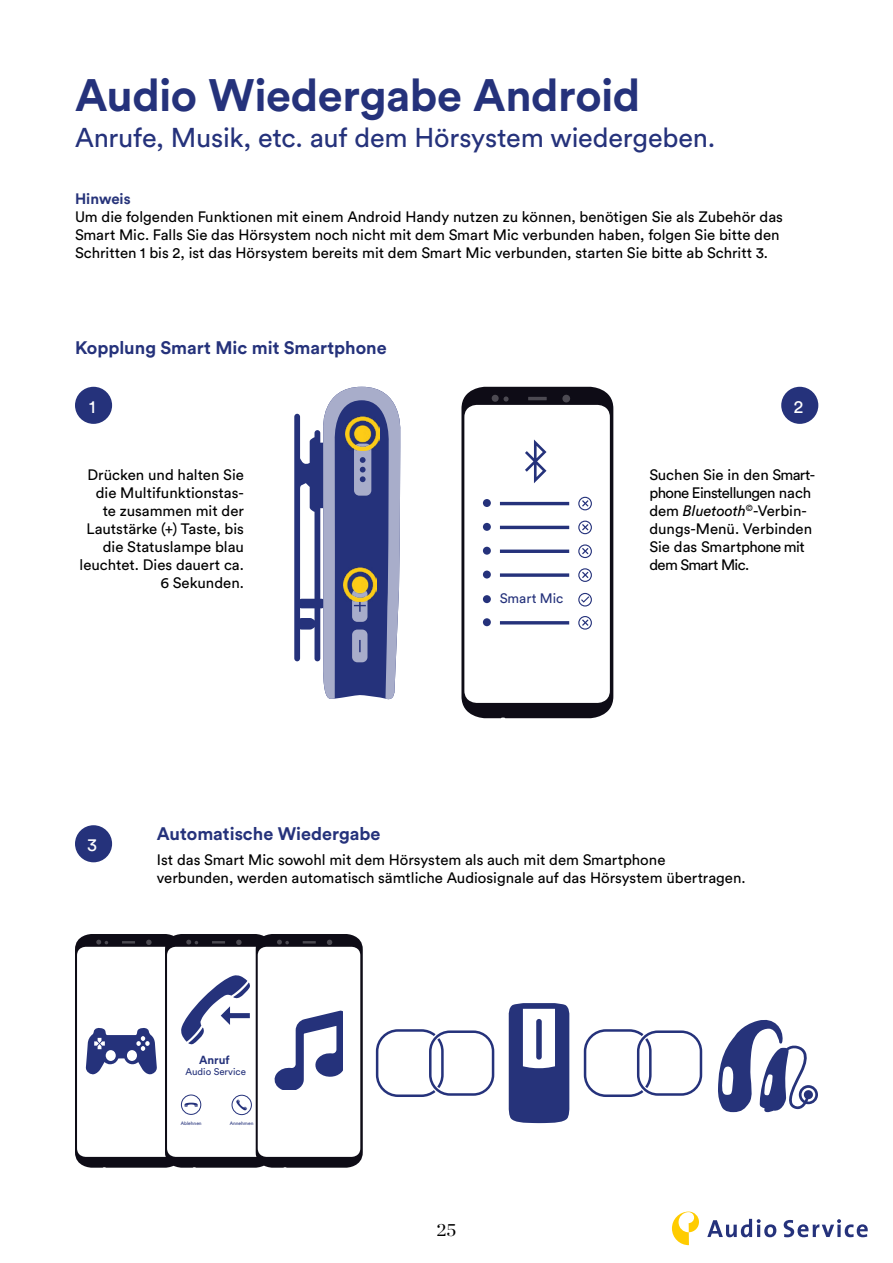
<style>
.page{position:relative;width:893px;height:1263px;background:#fff}
.page>*{position:absolute;margin:0;border:0;box-sizing:border-box;transform-origin:0 0}
.t1{font:700 45px "Circular Pro";letter-spacing:-.01em;color:#25327b}
.t2{font:27px "Circular Pro";letter-spacing:-.01em;color:#25327b}
.t3{font:700 18px "Circular Pro";color:#25327b}
.t4{font:18px "Circular Pro";color:#fff}
.t5{font:18px "Chronicle Display";color:#000}
.t6{font:15px/18px "Circular Pro";color:#000}
.t7{font:700 15px "Circular Pro";color:#26337a}
.t8{font:13.65px "Circular Pro";color:#25327b}
.t9{font:700 11.7px "Circular Pro";color:#25327b}
.t10{font:9.75px "Circular Pro";color:#25327b}
.t11{font:4.8px "Circular Pro";color:#25327b}
.s1{font-style:italic}
</style>
<div class="page">
<svg style="left:672px;top:1211px;width:27px;height:34px"></svg>
<svg style="left:707px;top:1219px;width:69px;height:18px"></svg>
<svg style="left:784px;top:1219px;width:84px;height:18px"></svg>
<svg style="left:294px;top:387px;width:107px;height:313px"></svg>
<div style="left:75px;top:387px;width:37px;height:37px;background:#25327b;border-radius:50%"></div>
<div style="left:781px;top:387px;width:37px;height:37px;background:#25327b;border-radius:50%"></div>
<svg style="left:461px;top:387px;width:152px;height:331px;fill:#0e0c16"></svg>
<svg style="left:464px;top:395px;width:146px;height:308px"></svg>
<svg style="left:584px;top:1029px;width:118px;height:68px"></svg>
<svg style="left:376px;top:1029px;width:118px;height:68px"></svg>
<svg style="left:718px;top:1020px;width:100px;height:92px"></svg>
<div style="left:75px;top:825px;width:37px;height:37px;background:#25327b;border-radius:50%"></div>
<svg style="left:508px;top:1003px;width:61px;height:120px"></svg>
<svg style="left:75px;top:934px;width:288px;height:234px"></svg>
<img style="left:343px;top:568px;width:34px;height:33px">
<img style="left:346px;top:416px;width:34px;height:34px">
<h1 class="t1" style="left:75px;top:65px;width:567px">Audio Wiedergabe Android</h1>
<h2 class="t2" style="left:75px;top:120px;width:642px">Anrufe, Musik, etc. auf dem Hörsystem wiedergeben.</h2>
<p class="t7" style="left:75px;top:188px;width:57px">Hinweis</p>
<p class="t6" style="left:75px;top:207px;width:709px">Um die folgenden Funktionen mit einem Android Handy nutzen zu können, benötigen Sie als Zubehör das<br>Smart Mic. Falls Sie das Hörsystem noch nicht mit dem Smart Mic verbunden haben, folgen Sie bitte den<br>Schritten 1 bis 2, ist das Hörsystem bereits mit dem Smart Mic verbunden, starten Sie bitte ab Schritt 3.</p>
<p class="t3" style="left:75px;top:335px;width:313px">Kopplung Smart Mic mit Smartphone</p>
<p class="t4" style="left:89px;top:394px;width:8px">1</p>
<p class="t4" style="left:794px;top:394px;width:11px">2</p>
<p class="t6" style="left:80px;top:465px;width:166px;text-align:right">Drücken und halten Sie die Multifunktionstas&shy;te zusammen mit der<br>Lautstärke (+) Taste, bis die Statuslampe blau leuchtet. Dies dauert ca.<br>6 Sekunden.</p>
<p class="t6" style="left:649px;top:465px;width:167px">Suchen Sie in den Smart&shy;phone Einstellungen nach dem <span class="s1">Bluetooth</span><sup>©</sup>-Verbin&shy;dungs-Menü. Verbinden<br>Sie das Smartphone mit dem Smart Mic.</p>
<p class="t8" style="left:500px;top:589px;width:65px">Smart Mic</p>
<p class="t4" style="left:87px;top:833px;width:11px">3</p>
<p class="t3" style="left:157px;top:821px;width:225px">Automatische Wiedergabe</p>
<p class="t6" style="left:157px;top:850px;width:590px">Ist das Smart Mic sowohl mit dem Hörsystem als auch mit dem Smartphone verbunden, werden automatisch sämtliche Audiosignale auf das Hörsystem übertragen.</p>
<p class="t9" style="left:199px;top:1051px;width:32px">Anruf</p>
<p class="t10" style="left:186px;top:1065px;width:62px">Audio Service</p>
<p class="t11" style="left:181px;top:1120px;width:22px">Ablehnen</p>
<p class="t11" style="left:230px;top:1120px;width:25px">Annehmen</p>
<p class="t5" style="left:437px;top:1216px;width:21px">25</p>
</div>
